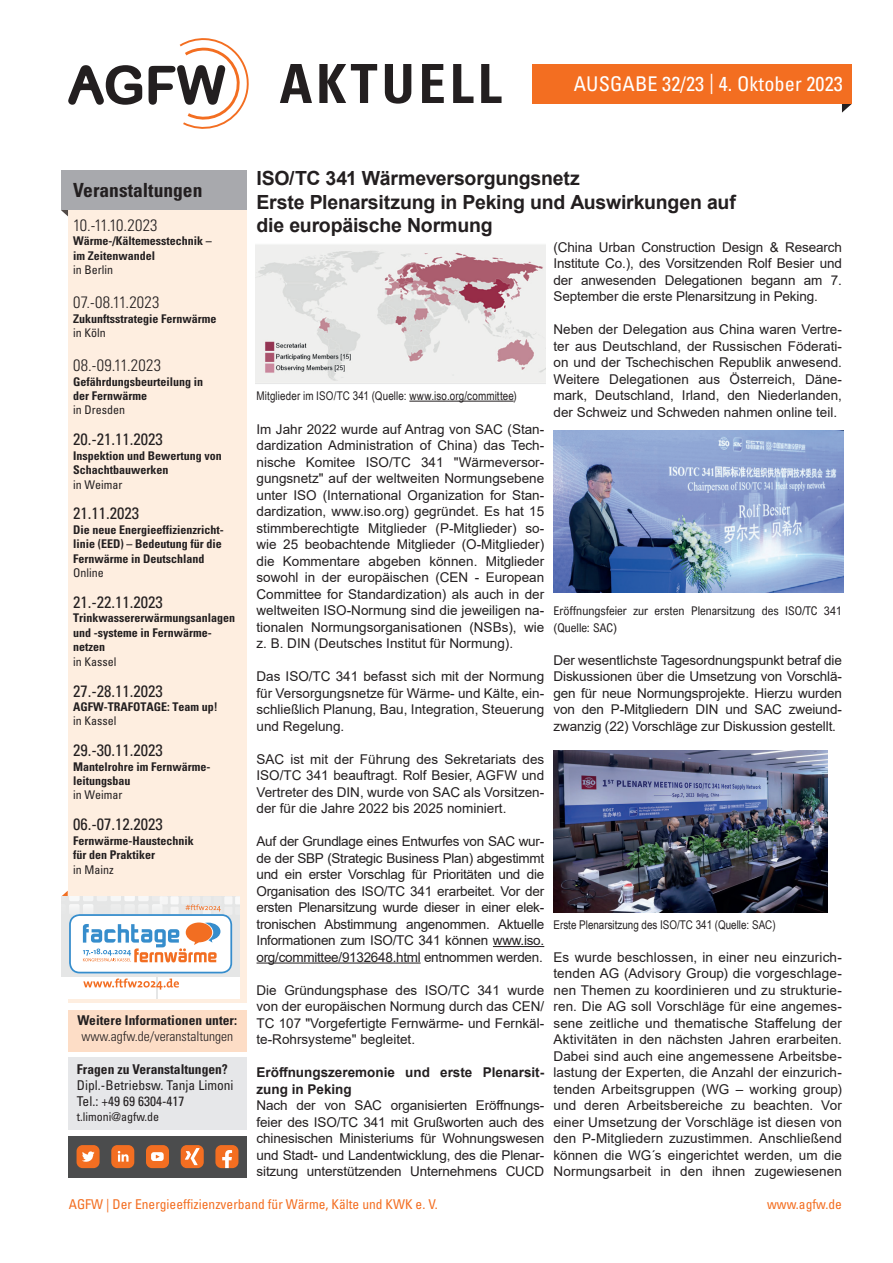
<style>
.page{position:relative;width:893px;height:1263px;background:#fff}
.page>*{position:absolute;margin:0;border:0;box-sizing:border-box;transform-origin:0 0}
.t1{font:700 condensed 54px "Univers";letter-spacing:.075em;color:#231f20}
.t2{font:condensed 20.25px "Univers";letter-spacing:.005em;color:#fff}
.t3{font:700 19.5px/23.4px "Arial";letter-spacing:-.01em;color:#231f20}
.t4{font:700 condensed 19.5px "Univers";color:#231f20}
.t5{font:condensed 16.5px "Univers";color:#231f20}
.t6{font:300 condensed 16.5px "Univers LT Std";letter-spacing:.015em;color:#231f20}
.t7{font:300 condensed 16.5px "Univers LT Std";letter-spacing:-.01em;color:#231f20}
.t8{font:13.5px/16.5px "Arial";color:#231f20;text-align:justify}
.t9{font:condensed 13.5px "Univers";color:#f36e21}
.t10{font:700 condensed 13.5px "Univers";letter-spacing:.005em;color:#231f20}
.t11{font:700 13.5px/16.5px "Arial";color:#231f20}
.t12{font:condensed 13.5px/16.2px "Univers";color:#231f20}
.t13{font:300 condensed 13.5px "Univers LT Std";color:#231f20}
.t14{font:700 condensed 12px/14.4px "Univers";color:#231f20}
.t15{font:12px "Arial Narrow";letter-spacing:.005em;color:#231f20}
.t16{font:condensed 12px "Univers";color:#231f20}
.t17{font:12px/16.5px "Arial Nova Cond";color:#231f20}
</style>
<div class="page">
<div style="left:68px;top:206px;width:179px;height:797px;background:#feeee0"></div>
<svg style="left:61px;top:210px;width:7px;height:6px"></svg>
<div style="left:68px;top:1058px;width:179px;height:72px;background:#e6e7e9"></div>
<div style="left:68px;top:1136px;width:179px;height:42px;background:#4b4c4d"></div>
<div style="left:77px;top:1145px;width:23px;height:23px;background:#f36e21;border-radius:6px"></div>
<svg style="left:82px;top:1151px;width:12px;height:11px"></svg>
<div style="left:146px;top:1145px;width:23px;height:23px;background:#f36e21;border-radius:6px"></div>
<svg style="left:151px;top:1152px;width:13px;height:9px"></svg>
<svg style="left:215px;top:1145px;width:23px;height:23px"></svg>
<div style="left:111px;top:1145px;width:23px;height:23px;background:#f36e21;border-radius:6px"></div>
<svg style="left:118px;top:1151px;width:11px;height:10px"></svg>
<div style="left:181px;top:1145px;width:23px;height:23px;background:#f36e21;border-radius:6px"></div>
<svg style="left:185px;top:1148px;width:15px;height:17px"></svg>
<svg style="left:68px;top:65px;width:74px;height:40px"></svg>
<svg style="left:149px;top:38px;width:100px;height:91px"></svg>
<div style="left:61px;top:170px;width:186px;height:40px;background:#a8a9ad"></div>
<svg style="left:842px;top:104px;width:9px;height:9px"></svg>
<div style="left:531px;top:64px;width:320px;height:40px;background:#f36e21"></div>
<div style="left:68px;top:1010px;width:179px;height:41px;background:#fdddc6"></div>
<svg style="left:61px;top:891px;width:179px;height:107px;background:#e4e3e2"></svg>
<hr style="left:493px;top:946px;width:51px;height:1px;background:#231f20">
<hr style="left:256px;top:962px;width:165px;height:1px;background:#231f20">
<img style="left:554px;top:431px;width:290px;height:162px">
<img style="left:554px;top:750px;width:273px;height:162px">
<img style="left:255px;top:244px;width:290px;height:140px">
<hr style="left:409px;top:401px;width:105px;height:1px;background:#231f20">
<h1 class="t1" style="left:279px;top:51px;width:224px">AKTUELL</h1>
<h2 class="t2" style="left:574px;top:71px;width:270px">AUSGABE 32/23 | 4. Oktober 2023</h2>
<h3 class="t4" style="left:73px;top:178px;width:131px">Veranstaltungen</h3>
<p class="t7" style="left:73px;top:215px;width:86px">10.-11.10.2023</p>
<p class="t14" style="left:73px;top:234px;width:140px">Wärme-/Kältemesstechnik – im Zeitenwandel</p>
<p class="t16" style="left:73px;top:262px;width:41px">in Berlin</p>
<p class="t6" style="left:73px;top:292px;width:88px">07.-08.11.2023</p>
<p class="t14" style="left:73px;top:311px;width:145px">Zukunftsstrategie Fernwärme</p>
<p class="t16" style="left:73px;top:325px;width:34px">in Köln</p>
<p class="t6" style="left:73px;top:355px;width:89px">08.-09.11.2023</p>
<p class="t14" style="left:73px;top:374px;width:131px">Gefährdungsbeurteilung in der Fernwärme</p>
<p class="t16" style="left:73px;top:403px;width:53px">in Dresden</p>
<p class="t5" style="left:73px;top:429px;width:91px">20.-21.11.2023</p>
<p class="t14" style="left:73px;top:448px;width:150px">Inspektion und Bewertung von<br>Schachtbauwerken</p>
<p class="t16" style="left:73px;top:477px;width:51px">in Weimar</p>
<p class="t5" style="left:73px;top:503px;width:67px">21.11.2023</p>
<p class="t14" style="left:73px;top:522px;width:152px">Die neue Energieeffizienzricht&shy;linie (EED) – Bedeutung für die<br>Fernwärme in Deutschland</p>
<p class="t16" style="left:73px;top:565px;width:32px">Online</p>
<p class="t5" style="left:73px;top:592px;width:91px">21.-22.11.2023</p>
<p class="t14" style="left:73px;top:611px;width:163px">Trinkwassererwärmungsanlagen und -systeme in Fernwärme&shy;netzen</p>
<p class="t16" style="left:73px;top:654px;width:45px">in Kassel</p>
<p class="t5" style="left:73px;top:680px;width:91px">27.-28.11.2023</p>
<p class="t14" style="left:73px;top:699px;width:146px">AGFW-TRAFOTAGE: Team up!</p>
<p class="t16" style="left:73px;top:713px;width:45px">in Kassel</p>
<p class="t5" style="left:73px;top:740px;width:91px">29.-30.11.2023</p>
<p class="t14" style="left:73px;top:759px;width:139px">Mantelrohre im Fernwärme&shy;leitungsbau</p>
<p class="t16" style="left:73px;top:787px;width:51px">in Weimar</p>
<p class="t5" style="left:73px;top:814px;width:91px">06.-07.12.2023</p>
<p class="t14" style="left:73px;top:833px;width:122px">Fernwärme-Haustechnik für den Praktiker</p>
<p class="t16" style="left:73px;top:862px;width:42px">in Mainz</p>
<p class="t10" style="left:77px;top:1012px;width:161px">Weitere Informationen unter:</p>
<p class="t13" style="left:82px;top:1028px;width:153px">www.agfw.de/veranstaltungen</p>
<p class="t10" style="left:77px;top:1061px;width:152px">Fragen zu Veranstaltungen?</p>
<p class="t12" style="left:77px;top:1077px;width:158px">Dipl.-Betriebsw. Tanja Limoni<br>Tel.: +49 69 6304-417</p>
<p class="t16" style="left:77px;top:1109px;width:84px">t.limoni@agfw.de</p>
<h3 class="t3" style="left:256px;top:167px;width:481px">ISO/TC 341 Wärmeversorgungsnetz<br>Erste Plenarsitzung in Peking und Auswirkungen auf die europäische Normung</h3>
<p class="t15" style="left:256px;top:387px;width:262px">Mitglieder im ISO/TC 341 (Quelle: www.iso.org/committee)</p>
<p class="t8" style="left:256px;top:420px;width:289px">Im Jahr 2022 wurde auf Antrag von SAC (Stan&shy;dardization Administration of China) das Tech&shy;nische Komitee ISO/TC 341 "Wärmeversor&shy;gungsnetz" auf der weltweiten Normungsebene unter ISO (International Organization for Stan&shy;dardization, www.iso.org) gegründet. Es hat 15 stimmberechtigte Mitglieder (P-Mitglieder) so&shy;wie 25 beobachtende Mitglieder (O-Mitglieder) die Kommentare abgeben können. Mitglieder sowohl in der europäischen (CEN - European Committee for Standardization) als auch in der weltweiten ISO-Normung sind die jeweiligen na&shy;tionalen Normungsorganisationen (NSBs), wie z. B. DIN (Deutsches Institut für Normung).</p>
<p class="t8" style="left:256px;top:668px;width:289px">Das ISO/TC 341 befasst sich mit der Normung für Versorgungsnetze für Wärme- und Kälte, ein&shy;schließlich Planung, Bau, Integration, Steuerung und Regelung.</p>
<p class="t8" style="left:256px;top:750px;width:289px">SAC ist mit der Führung des Sekretariats des ISO/TC 341 beauftragt. Rolf Besier, AGFW und Vertreter des DIN, wurde von SAC als Vorsitzen&shy;der für die Jahre 2022 bis 2025 nominiert.</p>
<p class="t8" style="left:256px;top:833px;width:289px">Auf der Grundlage eines Entwurfes von SAC wur&shy;de der SBP (Strategic Business Plan) abgestimmt und ein erster Vorschlag für Prioritäten und die Organisation des ISO/TC 341 erarbeitet. Vor der ersten Plenarsitzung wurde dieser in einer elek&shy;tronischen Abstimmung angenommen. Aktuelle Informationen zum ISO/TC 341 können www.iso. org/committee/9132648.html entnommen werden.</p>
<p class="t8" style="left:256px;top:981px;width:289px">Die Gründungsphase des ISO/TC 341 wurde von der europäischen Normung durch das CEN/ TC 107 "Vorgefertigte Fernwärme- und Fernkäl&shy;te-Rohrsysteme" begleitet.</p>
<p class="t11" style="left:256px;top:1064px;width:289px">Eröffnungszeremonie und erste Plenarsit&shy;zung in Peking</p>
<p class="t8" style="left:256px;top:1097px;width:289px">Nach der von SAC organisierten Eröffnungs&shy;feier des ISO/TC 341 mit Grußworten auch des chinesischen Ministeriums für Wohnungswesen und Stadt- und Landentwicklung, des die Plenar&shy;sitzung unterstützenden Unternehmens CUCD</p>
<p class="t8" style="left:554px;top:239px;width:290px">(China Urban Construction Design &amp; Research Institute Co.), des Vorsitzenden Rolf Besier und der anwesenden Delegationen begann am 7.<br>September die erste Plenarsitzung in Peking.</p>
<p class="t8" style="left:554px;top:321px;width:290px">Neben der Delegation aus China waren Vertre&shy;ter aus Deutschland, der Russischen Föderati&shy;on und der Tschechischen Republik anwesend.<br>Weitere Delegationen aus Österreich, Däne&shy;mark, Deutschland, Irland, den Niederlanden, der Schweiz und Schweden nahmen online teil.</p>
<p class="t17" style="left:554px;top:602px;width:290px">Eröffnungsfeier zur ersten Plenarsitzung des ISO/TC 341 (Quelle: SAC)</p>
<p class="t8" style="left:554px;top:651px;width:290px">Der wesentlichste Tagesordnungspunkt betraf die Diskussionen über die Umsetzung von Vorschlä&shy;gen für neue Normungsprojekte. Hierzu wurden von den P-Mitgliedern DIN und SAC zweiund&shy;zwanzig (22) Vorschläge zur Diskussion gestellt.</p>
<p class="t15" style="left:554px;top:915px;width:224px">Erste Plenarsitzung des ISO/TC 341 (Quelle: SAC)</p>
<p class="t8" style="left:554px;top:948px;width:290px">Es wurde beschlossen, in einer neu einzurich&shy;tenden AG (Advisory Group) die vorgeschlage&shy;nen Themen zu koordinieren und zu strukturie&shy;ren. Die AG soll Vorschläge für eine angemes&shy;sene zeitliche und thematische Staffelung der Aktivitäten in den nächsten Jahren erarbeiten.<br>Dabei sind auch eine angemessene Arbeitsbe&shy;lastung der Experten, die Anzahl der einzurich&shy;tenden Arbeitsgruppen (WG – working group) und deren Arbeitsbereiche zu beachten. Vor einer Umsetzung der Vorschläge ist diesen von den P-Mitgliedern zuzustimmen. Anschließend können die WG´s eingerichtet werden, um die Normungsarbeit in den ihnen zugewiesenen</p>
<p class="t9" style="left:69px;top:1195px;width:371px">AGFW | Der Energieeffizienzverband für Wärme, Kälte und KWK e. V.</p>
<p class="t9" style="left:767px;top:1195px;width:76px">www.agfw.de</p>
</div>
